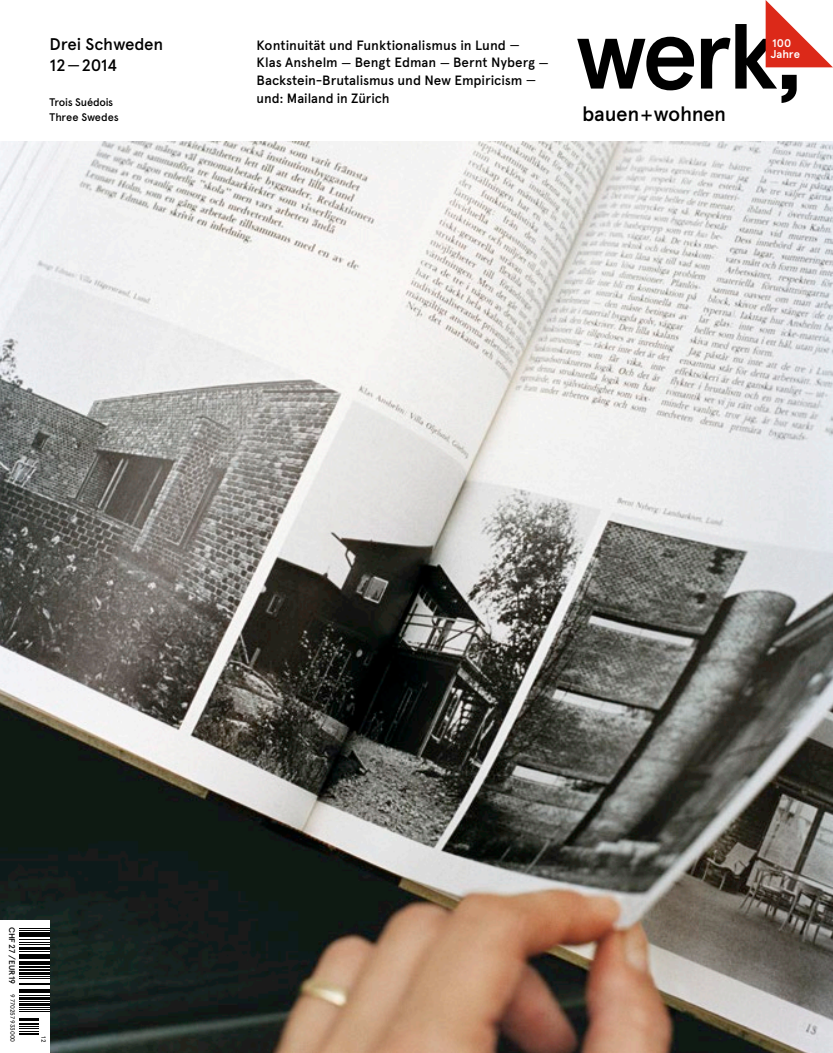
<style>
.page{position:relative;width:833px;height:1053px;background:#fff}
.page>*{position:absolute;margin:0;border:0;box-sizing:border-box;transform-origin:0 0}
.t1{font:500 20.62px "Werkapercu";letter-spacing:-.025em;color:#000}
.t2{font:500 16.88px/21.2px "Werkapercu";letter-spacing:-.015em;color:#000}
.t3{font:500 13.5px/17.8px "Werkapercu";color:#000}
.t4{font:600 11.38px/11.8px "Werkapercu";letter-spacing:-.005em;color:#fff}
.t5{font:500 11px "Werkapercu";letter-spacing:-.02em;color:#000}
.t6{font:500 8.12px "Werkapercu";letter-spacing:-.03em;color:#000;scale:1.05 1}
.t7{font:6.25px "Werkapercu";letter-spacing:-.015em;color:#000}
.s1{font-size:13.5px}
.s2{font-size:10.75px}
.s3{font-weight:400;font-size:23.38px}
.s4{font-size:8.5px}
</style>
<div class="page">
<img style="left:0;top:142px;width:833px;height:910px">
<svg style="left:577px;top:37px;width:117px;height:53px"></svg>
<div style="left:0;top:919px;width:50px;height:133px;background:#fff"></div>
<hr style="left:19px;top:1033px;width:31px;height:2px;background:#000">
<svg style="left:19px;top:919px;width:31px;height:113px"></svg>
<div style="left:39px;top:1017px;width:11px;height:35px;background:#fff"></div>
<svg style="left:701px;top:0;width:132px;height:103px"></svg>
<p class="t2" style="left:50px;top:32px;width:115px">Drei Schweden<br>12<span class="s1">—</span>2014</p>
<p class="t3" style="left:257px;top:35px;width:294px">Kontinuität und Funktionalismus in Lund <span class="s2">—<br></span>Klas Anshelm <span class="s2">—</span> Bengt Edman <span class="s2">—</span> Bernt Nyberg <span class="s2">—<br></span>Backstein-Brutalismus und New Empiricism <span class="s2">—</span></p>
<p class="t5" style="left:50px;top:94px;width:65px">Trois Suédois</p>
<p class="t3" style="left:257px;top:89px;width:135px">und: Mailand in Zürich</p>
<p class="t5" style="left:50px;top:108px;width:71px">Three Swedes</p>
<p class="t1" style="left:582px;top:98px;width:145px">bauen<span class="s3">+</span>wohnen</p>
<p class="t4" style="left:771px;top:36px;width:31px">100<br>Jahre</p>
<p class="t6" style="left:18px;top:927px;width:56px;rotate:90deg">CHF<span class="s4">27 /</span> EUR<span class="s4">19</span></p>
<p class="t7" style="left:18px;top:994px;width:50px;rotate:90deg">9 770257 933000</p>
<p class="t7" style="left:49px;top:1036px;width:8px;rotate:90deg">12</p>
</div>
